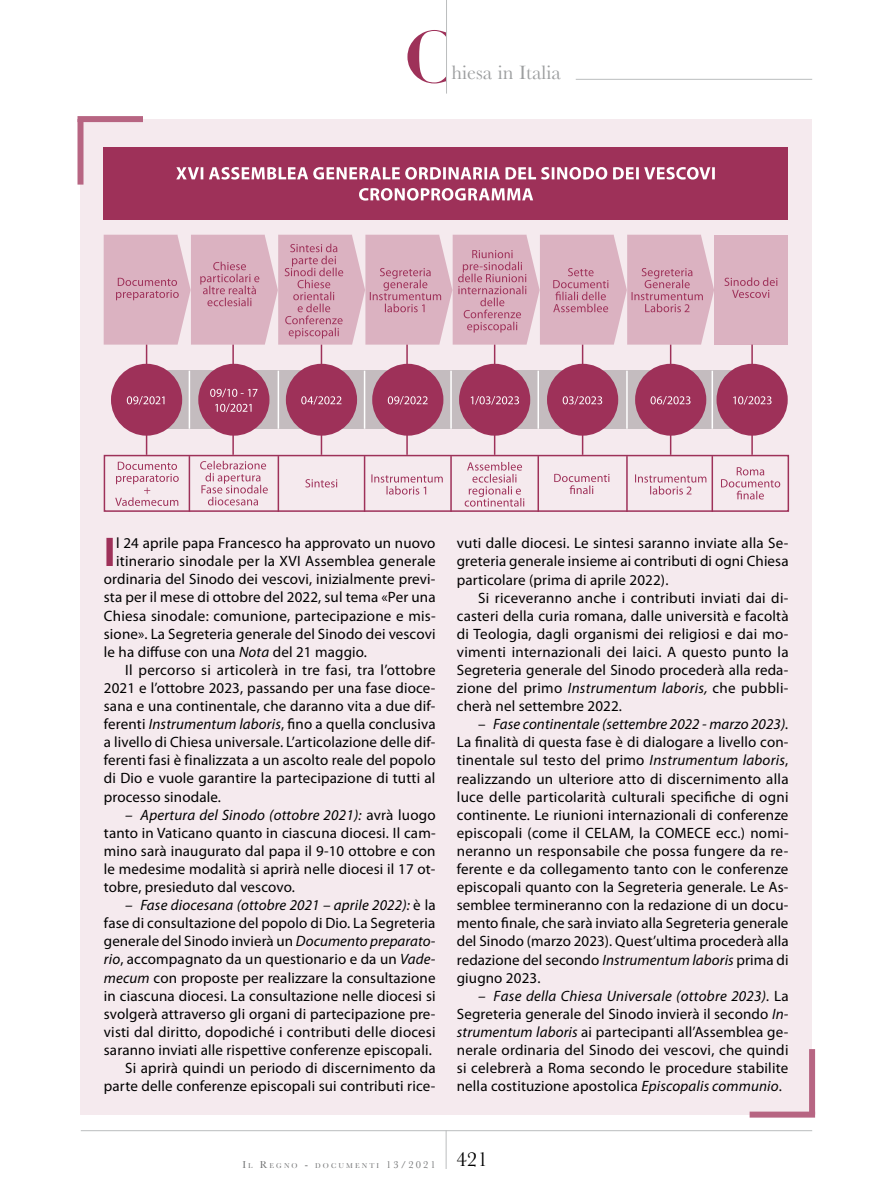
<style>
.page{position:relative;width:893px;height:1191px;background:#fff}
.page>*{position:absolute;margin:0;border:0;box-sizing:border-box;transform-origin:0 0}
.t1{font:700 72px "Didot LT";color:#9e3159}
.t2{font:700 41.7px "Myriad Pro";color:#9e3159}
.t3{font:20.1px "Baskerville";color:#9c9e9f}
.t4{font:15px/18.1px "Myriad Pro";letter-spacing:.01em;color:#000;text-align:justify}
.t5{font:7.35px "Baskerville";letter-spacing:.285em;color:#707172}
.s1{font-style:italic}
.s2{font-size:10.5px}
</style>
<div class="page">
<hr style="left:81px;top:1130px;width:731px;height:1px;background:#bbbdbe">
<hr style="left:446px;top:1130px;width:1px;height:39px;background:#bbbdbe">
<hr style="left:576px;top:79px;width:236px;height:1px;background:#bbbdbe">
<hr style="left:446px;top:0;width:1px;height:94px;background:#bbbdbe">
<div style="left:80px;top:119px;width:732px;height:995px;background:#f5eaee"></div>
<div style="left:77px;top:119px;width:6px;height:66px;background:#b76582"></div>
<div style="left:77px;top:116px;width:66px;height:6px;background:#b76582"></div>
<div style="left:809px;top:1049px;width:6px;height:65px;background:#b76582"></div>
<div style="left:750px;top:1111px;width:65px;height:6px;background:#b76582"></div>
<div style="left:104px;top:147px;width:684px;height:72px;background:#9e3159"></div>
<svg style="left:359px;top:188px;width:174px;height:13px"></svg>
<svg style="left:176px;top:167px;width:539px;height:13px"></svg>
<div style="left:714px;top:235px;width:74px;height:110px;background:#dbb2c1"></div>
<svg style="left:724px;top:277px;width:53px;height:21px"></svg>
<svg style="left:115px;top:462px;width:64px;height:44px"></svg>
<svg style="left:371px;top:474px;width:72px;height:20px"></svg>
<svg style="left:635px;top:474px;width:71px;height:20px"></svg>
<svg style="left:465px;top:462px;width:59px;height:44px"></svg>
<svg style="left:104px;top:235px;width:610px;height:110px;background:#d9aebe"></svg>
<div style="left:146px;top:371px;width:606px;height:58px;background:#c4bcbf"></div>
<hr style="left:189px;top:371px;width:1px;height:58px;background:#fff">
<hr style="left:189px;top:456px;width:1px;height:56px;background:#9e3159">
<hr style="left:278px;top:456px;width:1px;height:56px;background:#9e3159">
<hr style="left:364px;top:456px;width:1px;height:56px;background:#9e3159">
<hr style="left:450px;top:456px;width:2px;height:56px;background:#9e3159">
<hr style="left:537px;top:456px;width:2px;height:56px;background:#9e3159">
<hr style="left:626px;top:456px;width:2px;height:56px;background:#9e3159">
<hr style="left:711px;top:456px;width:2px;height:56px;background:#9e3159">
<hr style="left:278px;top:371px;width:1px;height:58px;background:#fff">
<hr style="left:364px;top:371px;width:1px;height:58px;background:#fff">
<hr style="left:450px;top:371px;width:2px;height:58px;background:#fff">
<hr style="left:537px;top:371px;width:2px;height:58px;background:#fff">
<hr style="left:626px;top:371px;width:2px;height:58px;background:#fff">
<hr style="left:711px;top:371px;width:2px;height:58px;background:#fff">
<div style="left:111px;top:364px;width:71px;height:72px;background:#9e3159;border-radius:50%"></div>
<div style="left:198px;top:364px;width:71px;height:72px;background:#9e3159;border-radius:50%"></div>
<div style="left:286px;top:364px;width:71px;height:72px;background:#9e3159;border-radius:50%"></div>
<div style="left:372px;top:364px;width:71px;height:72px;background:#9e3159;border-radius:50%"></div>
<div style="left:459px;top:364px;width:71px;height:72px;background:#9e3159;border-radius:50%"></div>
<div style="left:547px;top:364px;width:71px;height:72px;background:#9e3159;border-radius:50%"></div>
<div style="left:635px;top:364px;width:71px;height:72px;background:#9e3159;border-radius:50%"></div>
<div style="left:716px;top:364px;width:72px;height:72px;background:#9e3159;border-radius:50%"></div>
<hr style="left:146px;top:345px;width:1px;height:110px;background:#9e3159">
<hr style="left:232px;top:345px;width:2px;height:110px;background:#9e3159">
<hr style="left:321px;top:345px;width:1px;height:110px;background:#9e3159">
<hr style="left:406px;top:345px;width:2px;height:110px;background:#9e3159">
<hr style="left:494px;top:345px;width:1px;height:110px;background:#9e3159">
<hr style="left:582px;top:345px;width:1px;height:110px;background:#9e3159">
<hr style="left:670px;top:345px;width:1px;height:110px;background:#9e3159">
<hr style="left:751px;top:345px;width:2px;height:110px;background:#9e3159">
<svg style="left:127px;top:396px;width:37px;height:9px"></svg>
<svg style="left:215px;top:403px;width:37px;height:9px"></svg>
<svg style="left:210px;top:388px;width:47px;height:9px"></svg>
<svg style="left:301px;top:396px;width:40px;height:9px"></svg>
<svg style="left:388px;top:396px;width:40px;height:9px"></svg>
<svg style="left:471px;top:396px;width:48px;height:9px"></svg>
<svg style="left:563px;top:396px;width:39px;height:9px"></svg>
<svg style="left:650px;top:396px;width:40px;height:9px"></svg>
<svg style="left:733px;top:396px;width:39px;height:9px"></svg>
<div style="left:104px;top:455px;width:685px;height:57px;border:2px solid #9e3159"></div>
<svg style="left:305px;top:479px;width:32px;height:8px"></svg>
<svg style="left:200px;top:461px;width:68px;height:44px"></svg>
<svg style="left:554px;top:474px;width:55px;height:20px"></svg>
<svg style="left:721px;top:467px;width:59px;height:32px"></svg>
<h1 class="t1" style="left:404px;top:13px;width:53px">C</h1>
<h3 class="t3" style="left:451px;top:61px;width:111px">hiesa in Italia</h3>
<h2 class="t2" style="left:104px;top:529px;width:13px">I</h2>
<p class="t4" style="left:116px;top:534px;width:321px">l 24 aprile papa Francesco ha approvato un nuovo</p>
<p class="t4" style="left:116px;top:552px;width:321px">itinerario sinodale per la XVI Assemblea generale</p>
<p class="t4" style="left:104px;top:570px;width:333px">ordinaria del Sinodo dei vescovi, inizialmente previ-</p>
<p class="t4" style="left:104px;top:588px;width:333px">sta per il mese di ottobre del 2022, sul tema «Per una</p>
<p class="t4" style="left:104px;top:607px;width:333px">Chiesa sinodale: comunione, partecipazione e mis-</p>
<p class="t4" style="left:104px;top:625px;width:333px">sione». La Segreteria generale del Sinodo dei vescovi</p>
<p class="t4" style="left:104px;top:643px;width:264px">le ha diffuse con una <span class="s1">Nota</span> del 21 maggio.</p>
<p class="t4" style="left:125px;top:661px;width:312px">Il percorso si articolerà in tre fasi, tra l’ottobre</p>
<p class="t4" style="left:104px;top:679px;width:333px">2021 e l’ottobre 2023, passando per una fase dioce-</p>
<p class="t4" style="left:104px;top:697px;width:333px">sana e una continentale, che daranno vita a due dif-</p>
<p class="t4" style="left:104px;top:715px;width:333px">ferenti <span class="s1">Instrumentum laboris</span>, fino a quella conclusiva</p>
<p class="t4" style="left:104px;top:733px;width:333px">a livello di Chiesa universale. L’articolazione delle dif-</p>
<p class="t4" style="left:104px;top:751px;width:333px">ferenti fasi è finalizzata a un ascolto reale del popolo</p>
<p class="t4" style="left:104px;top:769px;width:333px">di Dio e vuole garantire la partecipazione di tutti al</p>
<p class="t4" style="left:104px;top:787px;width:119px">processo sinodale.</p>
<p class="t4" style="left:104px;top:806px;width:333px;text-indent:21px"><span class="s1">– Apertura del Sinodo (ottobre 2021):</span> avrà luogo tanto in Vaticano quanto in ciascuna diocesi. Il cam&shy;mino sarà inaugurato dal papa il 9-10 ottobre e con le medesime modalità si aprirà nelle diocesi il 17 ot&shy;tobre, presieduto dal vescovo.</p>
<p class="t4" style="left:104px;top:896px;width:333px;text-align:right"><span class="s1">– Fase diocesana (ottobre 2021 – aprile 2022):</span> è la fase di consultazione del popolo di Dio. La Segreteria generale del Sinodo invierà un <span class="s1">Documento preparato&shy;rio</span>, accompagnato da un questionario e da un <span class="s1">Vade&shy;mecum</span> con proposte per realizzare la consultazione in ciascuna diocesi. La consultazione nelle diocesi si svolgerà attraverso gli organi di partecipazione pre&shy;visti dal diritto, dopodiché i contributi delle diocesi saranno inviati alle rispettive conferenze episcopali.<br>Si aprirà quindi un periodo di discernimento da parte delle conferenze episcopali sui contributi rice-</p>
<p class="t4" style="left:457px;top:534px;width:333px">vuti dalle diocesi. Le sintesi saranno inviate alla Se&shy;greteria generale insieme ai contributi di ogni Chiesa particolare (prima di aprile 2022).</p>
<p class="t4" style="left:457px;top:589px;width:333px;text-indent:21px">Si riceveranno anche i contributi inviati dai di&shy;casteri della curia romana, dalle università e facoltà di Teologia, dagli organismi dei religiosi e dai mo&shy;vimenti internazionali dei laici. A questo punto la Segreteria generale del Sinodo procederà alla reda&shy;zione del primo <span class="s1">Instrumentum laboris,</span> che pubbli&shy;cherà nel settembre 2022.</p>
<p class="t4" style="left:457px;top:715px;width:333px;text-indent:21px">– <span class="s1">Fase continentale (settembre 2022 - marzo 2023).<br></span>La finalità di questa fase è di dialogare a livello con&shy;tinentale sul testo del primo <span class="s1">Instrumentum laboris</span>, realizzando un ulteriore atto di discernimento alla luce delle particolarità culturali specifiche di ogni continente. Le riunioni internazionali di conferenze episcopali (come il CELAM, la COMECE ecc.) nomi&shy;neranno un responsabile che possa fungere da re&shy;ferente e da collegamento tanto con le conferenze episcopali quanto con la Segreteria generale. Le As&shy;semblee termineranno con la redazione di un docu&shy;mento finale, che sarà inviato alla Segreteria generale del Sinodo (marzo 2023). Quest’ultima procederà alla redazione del secondo <span class="s1">Instrumentum laboris</span> prima di giugno 2023.</p>
<p class="t4" style="left:457px;top:987px;width:333px;text-indent:21px"><span class="s1">– Fase della Chiesa Universale (ottobre 2023).</span> La Segreteria generale del Sinodo invierà il secondo <span class="s1">In&shy;strumentum laboris</span> ai partecipanti all’Assemblea ge&shy;nerale ordinaria del Sinodo dei vescovi, che quindi si celebrerà a Roma secondo le procedure stabilite nella costituzione apostolica <span class="s1">Episcopalis communio</span>.</p>
<p class="t5" style="left:242px;top:1160px;width:247px"><span class="s2">I</span>L <span class="s2">R</span>EGNO <span class="s2">-</span> DOCUMENTI <span class="s2">13/2021</span> <sup>421</sup></p>
</div>
